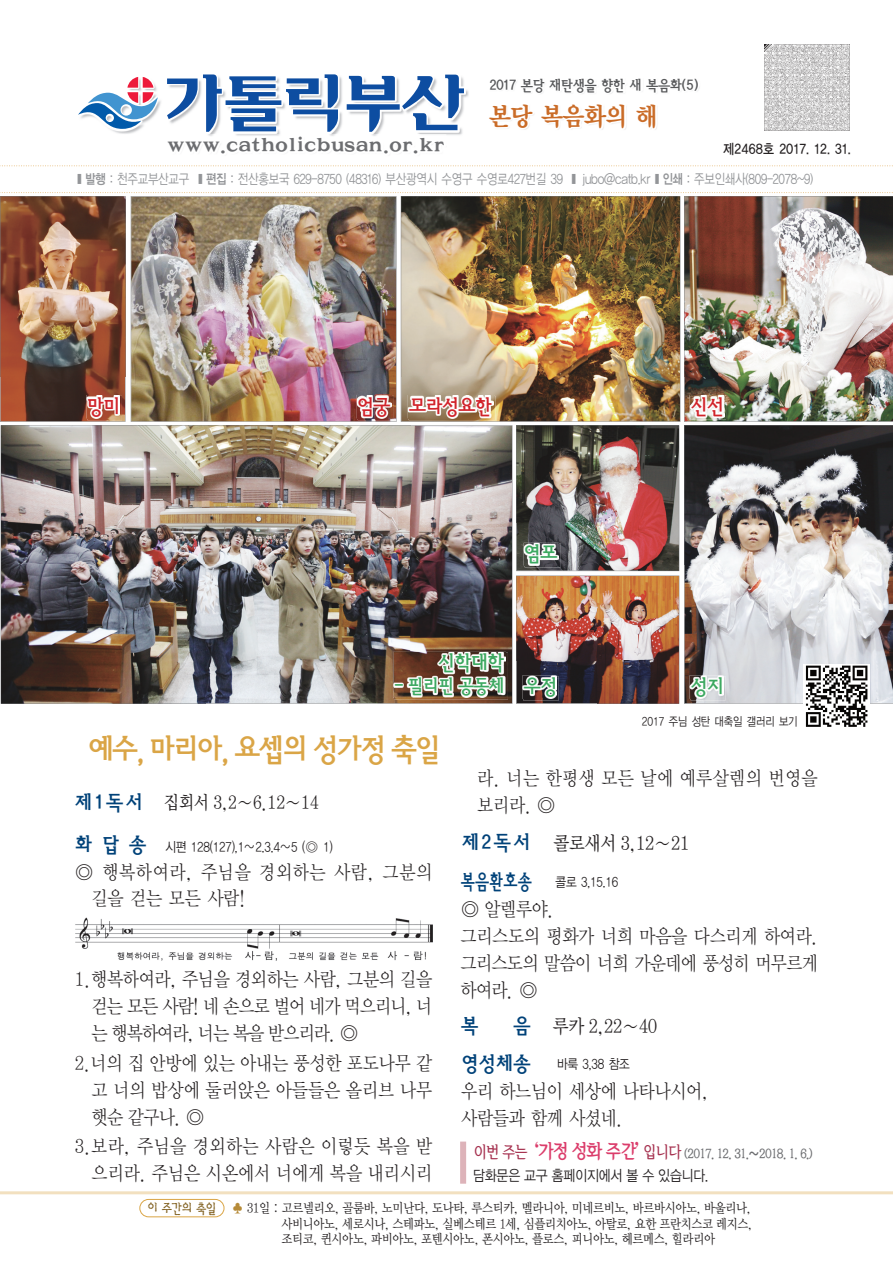
<style>
.page{position:relative;width:893px;height:1263px;background:#fff}
.page>*{position:absolute;margin:0;border:0;box-sizing:border-box;transform-origin:0 0}
.t1{font:700 31.5px "Korean RMS";letter-spacing:-.13em;color:#daa546;scale:.87 1}
.t2{font:25.5px "YDIY Mj O350";letter-spacing:-.03em;color:#ca6c28;scale:.92 1}
.t3{font:700 21px "Korean RMS";letter-spacing:-.1em;color:#d1232a;scale:.87 1}
.t4{font:700 21px "Korean RMS";letter-spacing:-.1em;color:#3ca860;scale:.87 1}
.t5{font:700 21px "Korean RMS";color:#004279;scale:.88 1}
.t6{font:19.5px/27px "YDIY Mj O320";letter-spacing:-.015em;color:#231f20;text-align:justify;scale:.88 1}
.t7{font:19.5px/27px "YDIY Mj O320";letter-spacing:-.015em;color:#231f20}
.t8{font:19.5px/25.5px "YDIY Mj O320";letter-spacing:.035em;color:#231f20}
.t9{font:19.5px "YDIY Mj O330";letter-spacing:-.02em;color:#231f20;scale:.87 1}
.t10{font:19.5px/27px "YDIY Mj O320";letter-spacing:.025em;color:#231f20;scale:.88 1}
.t11{font:700 19.5px "Korean MS";color:#6c6d70;scale:1.1 1}
.t12{font:700 19.5px "Korean RMS";letter-spacing:-.1em;color:#3ca860;scale:.87 1}
.t13{font:18.75px "YDIY Mj O330";letter-spacing:-.02em;color:#231f20;scale:.87 1}
.t14{font:15px "YDIYGO320";letter-spacing:-.01em;color:#231f20;scale:.86 1}
.t15{font:700 15px "Korean RMS";letter-spacing:-.1em;color:#57585a;scale:.87 1}
.t16{font:13.5px/15.5px "YDIY Mj O330";letter-spacing:-.03em;color:#231f20;text-align:justify;scale:.87 1}
.t17{font:500 13.5px "Korean GD";letter-spacing:-.08em;color:#939598;scale:.35 1}
.t18{font:13.5px "YDIYGO320";letter-spacing:-.02em;color:#231f20;scale:.86 1}
.t19{font:500 13.5px "Korean KG";letter-spacing:-.1em;color:#6c6d70;scale:.86 1}
.t20{font:700 13.5px "Korean GD";letter-spacing:-.04em;color:#231f20;scale:.87 1}
.t21{font:12px "YDIYGO320";letter-spacing:-.01em;color:#231f20;scale:.85 1}
.s1{font-family:"YDIYGO340";font-weight:400}
.s2{font-family:"Korean RMS";font-weight:700;font-size:21px;color:#004279}
.s3{font-size:16.5px;color:#a63250}
.s4{font-weight:700;font-size:19.5px;color:#db3d6b}
.s5{font-family:"YDI Hsang IIM";color:#826222}
.s6{color:#b68b39}
</style>
<div class="page">
<img style="left:0;top:192px;width:893px;height:512px">
<svg style="left:0;top:165px;width:893px;height:1px"></svg>
<img style="left:139px;top:1198px;width:86px;height:20px">
<div style="left:140px;top:1199px;width:84px;height:18px;border:1px solid #daa546;border-radius:9px"></div>
<div style="left:460px;top:1141px;width:6px;height:43px;background:#ddb3b9"></div>
<svg style="left:764px;top:44px;width:86px;height:87px"></svg>
<img style="left:764px;top:45px;width:85px;height:85px">
<img style="left:110px;top:77px;width:356px;height:57px">
<svg style="left:78px;top:77px;width:80px;height:52px"></svg>
<svg style="left:347px;top:75px;width:117px;height:61px"></svg>
<svg style="left:166px;top:74px;width:172px;height:62px"></svg>
<img style="left:75px;top:917px;width:358px;height:44px">
<hr style="left:0;top:1191px;width:893px;height:3px;background:#f2e0bf">
<img style="left:511px;top:82px;width:136px;height:48px">
<img style="left:87px;top:396px;width:35px;height:24px">
<img style="left:86px;top:395px;width:34px;height:23px">
<img style="left:87px;top:396px;width:33px;height:22px">
<img style="left:358px;top:396px;width:36px;height:24px">
<img style="left:357px;top:395px;width:35px;height:23px">
<img style="left:358px;top:396px;width:34px;height:22px">
<img style="left:691px;top:396px;width:35px;height:24px">
<img style="left:690px;top:395px;width:34px;height:23px">
<img style="left:691px;top:396px;width:33px;height:22px">
<img style="left:691px;top:676px;width:34px;height:25px">
<img style="left:689px;top:675px;width:35px;height:24px">
<img style="left:691px;top:676px;width:33px;height:23px">
<img style="left:523px;top:676px;width:36px;height:25px">
<img style="left:522px;top:675px;width:35px;height:24px">
<img style="left:523px;top:676px;width:34px;height:23px">
<img style="left:394px;top:653px;width:114px;height:47px">
<img style="left:393px;top:652px;width:113px;height:45px">
<img style="left:394px;top:653px;width:112px;height:44px">
<img style="left:525px;top:544px;width:36px;height:23px">
<img style="left:524px;top:543px;width:35px;height:22px">
<img style="left:525px;top:544px;width:34px;height:21px">
<img style="left:409px;top:396px;width:86px;height:24px">
<img style="left:408px;top:395px;width:85px;height:23px">
<img style="left:409px;top:396px;width:84px;height:22px">
<img style="left:804px;top:664px;width:65px;height:63px">
<p class="t15" style="left:489px;top:77px;width:243px">2017 본당 재탄생을 향한 새 복음화(5)</p>
<h2 class="t2" style="left:489px;top:103px;width:185px">본당 복음화의 해</h2>
<p class="t11" style="left:167px;top:136px;width:254px">www.catholicbusan.or.kr</p>
<p class="t20" style="left:723px;top:141px;width:149px">제2468호 2017. 12. 31.</p>
<p class="t17" style="left:77px;top:172px;width:2105px">▒ <span class="s1">발행</span> : 천주교부산교구 ▒ <span class="s1">편집</span> : 전산홍보국 629-8750 (48316) 부산광역시 수영구 수영로427번길 39 ▒ jubo@catb.kr ▒ <span class="s1">인쇄</span> : 주보인쇄사(809-2078~9)</p>
<p class="t3" style="left:87px;top:395px;width:41px">망미</p>
<p class="t3" style="left:356px;top:395px;width:41px">엄궁</p>
<p class="t3" style="left:690px;top:395px;width:41px">신선</p>
<p class="t3" style="left:409px;top:395px;width:98px">모라성요한</p>
<p class="t4" style="left:523px;top:543px;width:41px">염포</p>
<p class="t4" style="left:438px;top:652px;width:79px">신학대학</p>
<p class="t12" style="left:394px;top:676px;width:130px">- 필리핀 공동체</p>
<h1 class="t1" style="left:88px;top:732px;width:408px">예수, 마리아, 요셉의 성가정 축일</h1>
<p class="t4" style="left:523px;top:675px;width:41px">우정</p>
<p class="t4" style="left:690px;top:675px;width:41px">성지</p>
<p class="t21" style="left:642px;top:714px;width:185px">2017 주님 성탄 대축일 갤러리 보기</p>
<p class="t13" style="left:74px;top:793px;width:283px"><span class="s2">제 1 독 서</span> 집회서 3,2∼6.12∼14</p>
<p class="t18" style="left:74px;top:839px;width:302px"><span class="s2">화 답 송</span> 시편 128(127),1∼2.3.4∼5 (◎ 1)</p>
<p class="t8" style="left:91px;top:860px;width:342px;text-indent:-17px">◎ 행복하여라, 주님을 경외하는 사람, 그분의 길을 걷는 모든 사람!</p>
<p class="t6" style="left:92px;top:966px;width:388px;text-indent:-17px">1.행복하여라, 주님을 경외하는 사람, 그분의 길을 걷는 모든 사람! 네 손으로 벌어 네가 먹으리니, 너 는 행복하여라, 너는 복을 받으리라. ◎</p>
<p class="t6" style="left:92px;top:1049px;width:389px;text-indent:-17px">2.너의 집 안방에 있는 아내는 풍성한 포도나무 같 고 너의 밥상에 둘러앉은 아들들은 올리브 나무 햇순 같구나. ◎</p>
<p class="t6" style="left:75px;top:1132px;width:408px;text-align:right">3.보라, 주님을 경외하는 사람은 이렇듯 복을 받 으리라. 주님은 시온에서 너에게 복을 내리시리</p>
<p class="t10" style="left:477px;top:765px;width:388px">라. 너는 한평생 모든 날에 예루살렘의 번영을 보리라. ◎</p>
<p class="t9" style="left:461px;top:833px;width:264px"><span class="s2">제 2 독 서</span> 콜로새서 3,12∼21</p>
<p class="t18" style="left:460px;top:874px;width:185px"><span class="s2">복음환호송</span> 콜로 3,15.16</p>
<p class="t7" style="left:461px;top:895px;width:359px">◎ 알렐루야.<br>그리스도의 평화가 너희 마음을 다스리게 하여라. 그리스도의 말씀이 너희 가운데에 풍성히 머무르게 하여라. ◎</p>
<p class="t5" style="left:461px;top:1015px;width:23px">복</p>
<p class="t9" style="left:513px;top:1016px;width:168px"><span class="s2">음</span> 루카 2,22∼40</p>
<p class="t18" style="left:461px;top:1056px;width:198px"><span class="s2">영성체송</span> 바룩 3,38 참조</p>
<p class="t6" style="left:461px;top:1078px;width:282px">우리 하느님이 세상에 나타나시어, 사람들과 함께 사셨네.</p>
<p class="t19" style="left:473px;top:1146px;width:397px"><span class="s3">이번 주는</span><span class="s4">‘가정 성화 주간’</span><span class="s3">입니다</span> (2017. 12. 31.∼2018. 1. 6.)</p>
<p class="t14" style="left:473px;top:1167px;width:275px">담화문은 교구 홈페이지에서 볼 수 있습니다.</p>
<p class="t16" style="left:281px;top:1201px;width:543px;text-indent:-134px"><span class="s5">이 주간의 축일</span> <span class="s6">♣</span> 31일 : 고르넬리오, 골룸바, 노미난다, 도나타, 루스티카, 멜라니아, 미네르비노, 바르바시아노, 바울리나, 사비니아노, 세로시나, 스테파노, 실베스테르 1세, 심플리치아노, 아탈로, 요한 프란치스코 레지스, 조티코, 퀸시아노, 파비아노, 포텐시아노, 폰시아노, 플로스, 피니아노, 헤르메스, 힐라리아</p>
</div>
